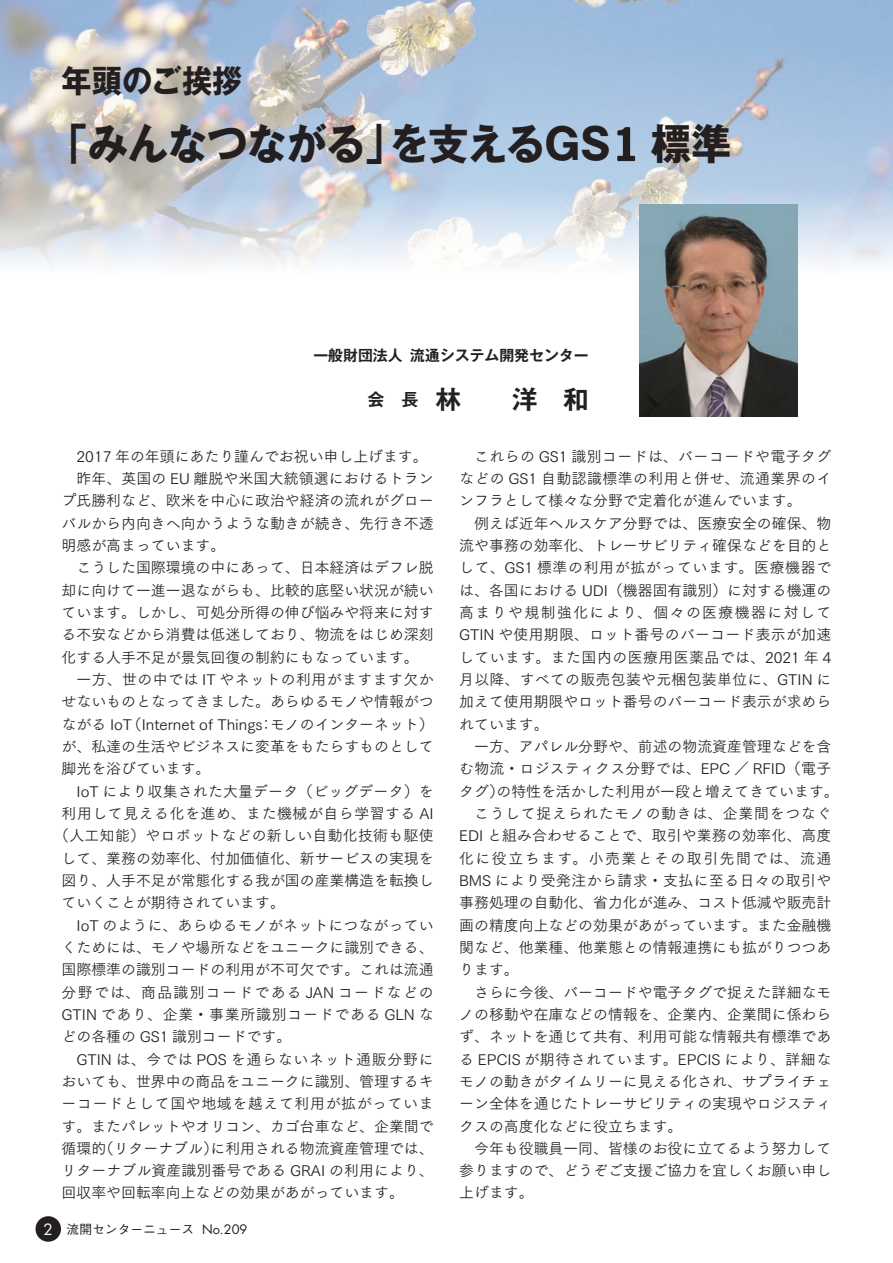
<style>
.page{position:relative;width:893px;height:1263px;background:#fff}
.page>*{position:absolute;margin:0;border:0;box-sizing:border-box;transform-origin:0 0}
.t1{font:700 42.45px "Gothic MB101 Pr 6";letter-spacing:-.02em;color:#231f20;scale:.95 1}
.t2{font:700 31.95px "Gothic MB101 Pr 6";color:#231f20;scale:.95 1}
.t3{font:700 25.5px "Gothic MB101 Pr 6 N De";color:#231f20}
.t4{font:14.85px/22.4px "Tsuku Go Pro R";color:#231f20}
.t5{font:14.85px "Tsuku Go Pro R";letter-spacing:.055em;color:#231f20}
.t6{font:14.85px "Tsuku Go Pro R";letter-spacing:.03em;color:#231f20}
.t7{font:14.85px "Tsuku Go Pro R";letter-spacing:.035em;color:#231f20}
.t8{font:14.85px "Tsuku Go Pro R";letter-spacing:.02em;color:#231f20}
.t9{font:14.85px "Tsuku Go Pro R";letter-spacing:.085em;color:#231f20}
.t10{font:14.85px "Tsuku Go Pro R";letter-spacing:.045em;color:#231f20}
.t11{font:700 14.85px "Gothic MB101 Pr 6 N De";color:#231f20}
.t12{font:500 12.75px "Gothic BBB Pr 6";color:#231f20}
.s1{font-family:"C4 Gothic Deux E";font-weight:400}
.s2{font-size:16.95px}
.s3{font-family:"Futura";font-weight:400;font-size:15.15px;color:#fff}
.s4{font-family:"Futura";font-weight:400}
</style>
<div class="page">
<img style="left:0;top:0;width:893px;height:274px">
<svg style="left:616px;top:126px;width:20px;height:36px"></svg>
<img style="left:640px;top:205px;width:157px;height:211px">
<div style="left:36px;top:1216px;width:25px;height:26px;background:#231f20;border-radius:50%"></div>
<h2 class="t2" style="left:62px;top:54px;width:192px">年頭のご挨拶</h2>
<h1 class="t1" style="left:47px;top:108px;width:722px">「みんなつながる」を支えるGS<span class="s1">1</span> 標準</h1>
<p class="t11" style="left:313px;top:343px;width:277px">一般財団法人 流通システム開発センター</p>
<h3 class="t3" style="left:368px;top:378px;width:223px"><span class="s2">会　長　</span>林　　洋　和</h3>
<p class="t4" style="left:62px;top:443px;width:368px">　2017 年の年頭にあたり謹んでお祝い申し上げます。</p>
<p class="t4" style="left:62px;top:466px;width:374px">　昨年、英国の EU 離脱や米国大統領選におけるトラン</p>
<p class="t4" style="left:62px;top:488px;width:374px">プ氏勝利など、欧米を中心に政治や経済の流れがグロー</p>
<p class="t4" style="left:62px;top:510px;width:374px">バルから内向きへ向かうような動きが続き、先行き不透</p>
<p class="t4" style="left:62px;top:533px;width:165px">明感が高まっています。</p>
<p class="t4" style="left:62px;top:555px;width:374px">　こうした国際環境の中にあって、日本経済はデフレ脱</p>
<p class="t4" style="left:62px;top:577px;width:374px">却に向けて一進一退ながらも、比較的底堅い状況が続い</p>
<p class="t4" style="left:62px;top:600px;width:374px">ています。しかし、可処分所得の伸び悩みや将来に対す</p>
<p class="t4" style="left:62px;top:622px;width:374px">る不安などから消費は低迷しており、物流をはじめ深刻</p>
<p class="t4" style="left:62px;top:644px;width:359px">化する人手不足が景気回復の制約にもなっています。</p>
<p class="t6" style="left:62px;top:667px;width:374px">　一方、世の中では IT やネットの利用がますます欠か</p>
<p class="t4" style="left:62px;top:689px;width:374px">せないものとなってきました。あらゆるモノや情報がつ</p>
<p class="t4" style="left:62px;top:711px;width:374px">ながる IoT（Internet of Things：モノのインターネット）</p>
<p class="t4" style="left:62px;top:734px;width:374px">が、私達の生活やビジネスに変革をもたらすものとして</p>
<p class="t4" style="left:62px;top:756px;width:150px">脚光を浴びています。</p>
<p class="t4" style="left:62px;top:778px;width:374px">　IoT により収集された大量データ（ビッグデータ）を</p>
<p class="t7" style="left:62px;top:801px;width:373px">利用して見える化を進め、また機械が自ら学習する AI</p>
<p class="t8" style="left:54px;top:823px;width:381px">（人工知能）やロボットなどの新しい自動化技術も駆使</p>
<p class="t4" style="left:62px;top:845px;width:374px">して、業務の効率化、付加価値化、新サービスの実現を</p>
<p class="t4" style="left:62px;top:867px;width:374px">図り、人手不足が常態化する我が国の産業構造を転換し</p>
<p class="t4" style="left:62px;top:890px;width:225px">ていくことが期待されています。</p>
<p class="t4" style="left:62px;top:912px;width:374px">　IoT のように、あらゆるモノがネットにつながってい</p>
<p class="t4" style="left:62px;top:934px;width:374px">くためには、モノや場所などをユニークに識別できる、</p>
<p class="t4" style="left:62px;top:957px;width:374px">国際標準の識別コードの利用が不可欠です。これは流通</p>
<p class="t9" style="left:62px;top:980px;width:374px">分野では、商品識別コードである JAN コードなどの</p>
<p class="t5" style="left:62px;top:1002px;width:374px">GTIN であり、企業・事業所識別コードである GLN な</p>
<p class="t4" style="left:62px;top:1024px;width:231px">どの各種の GS1 識別コードです。</p>
<p class="t5" style="left:62px;top:1047px;width:373px">　GTIN は、今では POS を通らないネット通販分野に</p>
<p class="t4" style="left:62px;top:1068px;width:374px">おいても、世界中の商品をユニークに識別、管理するキ</p>
<p class="t10" style="left:62px;top:1091px;width:374px">ーコードとして国や地域を越えて利用が拡がっていま</p>
<p class="t4" style="left:62px;top:1113px;width:374px">す。またパレットやオリコン、カゴ台車など、企業間で</p>
<p class="t4" style="left:62px;top:1135px;width:374px">循環的（リターナブル）に利用される物流資産管理では、</p>
<p class="t4" style="left:62px;top:1158px;width:374px">リターナブル資産識別番号である GRAI の利用により、</p>
<p class="t4" style="left:62px;top:1180px;width:344px">回収率や回転率向上などの効果があがっています。</p>
<p class="t12" style="left:44px;top:1219px;width:205px"><span class="s3">2</span> 流開センターニュース <span class="s4">No.209</span></p>
<p class="t4" style="left:459px;top:443px;width:381px">　これらの GS1 識別コードは、バーコードや電子タグなどの GS1 自動認識標準の利用と併せ、流通業界のインフラとして様々な分野で定着化が進んでいます。<br>　例えば近年ヘルスケア分野では、医療安全の確保、物流や事務の効率化、トレーサビリティ確保などを目的として、GS1 標準の利用が拡がっています。医療機器では、各国における UDI（機器固有識別）に対する機運の高まりや規制強化により、個々の医療機器に対して<br>GTIN や使用期限、ロット番号のバーコード表示が加速しています。また国内の医療用医薬品では、2021 年 4月以降、すべての販売包装や元梱包装単位に、GTIN に加えて使用期限やロット番号のバーコード表示が求められています。<br>　一方、アパレル分野や、前述の物流資産管理などを含む物流・ロジスティクス分野では、EPC ／ RFID（電子タグ）の特性を活かした利用が一段と増えてきています。　こうして捉えられたモノの動きは、企業間をつなぐ<br>EDI と組み合わせることで、取引や業務の効率化、高度化に役立ちます。小売業とその取引先間では、流通<br>BMS により受発注から請求・支払に至る日々の取引や事務処理の自動化、省力化が進み、コスト低減や販売計画の精度向上などの効果があがっています。また金融機関など、他業種、他業態との情報連携にも拡がりつつあります。<br>　さらに今後、バーコードや電子タグで捉えた詳細なモノの移動や在庫などの情報を、企業内、企業間に係わらず、ネットを通じて共有、利用可能な情報共有標準である EPCIS が期待されています。EPCIS により、詳細なモノの動きがタイムリーに見える化され、サプライチェーン全体を通じたトレーサビリティの実現やロジスティクスの高度化などに役立ちます。<br>　今年も役職員一同、皆様のお役に立てるよう努力して参りますので、どうぞご支援ご協力を宜しくお願い申し上げます。</p>
</div>
